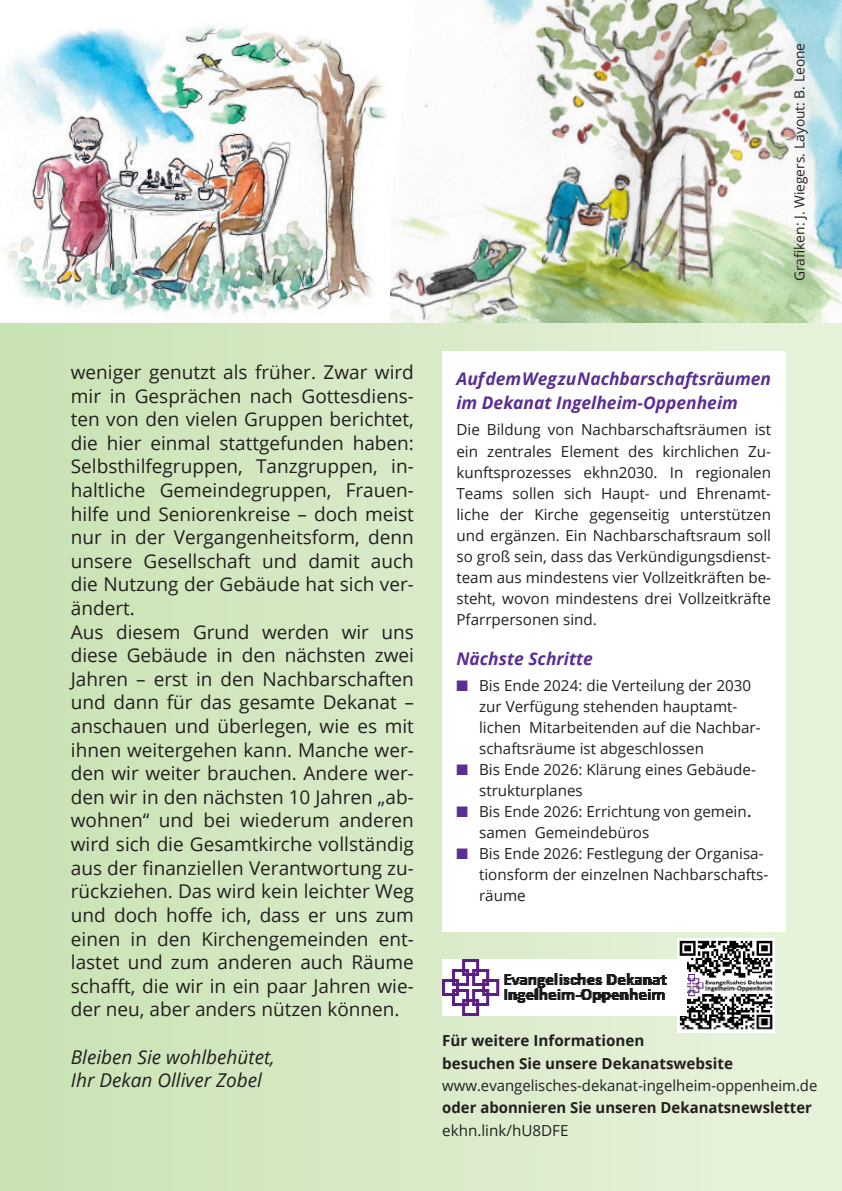
<style>
.page{position:relative;width:842px;height:1191px;background:#fff}
.page>*{position:absolute;margin:0;border:0;box-sizing:border-box;transform-origin:0 0}
.t1{font:19px/23.6px "Open Sans";color:#231f20}
.t2{font:italic 19px/23.6px "Open Sans";color:#231f20}
.t3{font:italic 700 17.4px/24px "Open Sans";color:#5b2e91}
.t4{font:15.2px/21px "Open Sans";color:#231f20}
.t5{font:700 15.2px/22.4px "Open Sans";color:#231f20}
.t6{font:13.8px "Open Sans";color:#231f20}
.s1{color:#5b2e91}
.s2{font-size:19.2px}
</style>
<div class="page">
<img style="left:390px;top:0;width:452px;height:323px">
<img style="left:6px;top:25px;width:381px;height:290px">
<div style="left:0;top:323px;width:842px;height:868px;background:linear-gradient(to right,#c8e2b3,#e9f3de)"></div>
<img style="left:677px;top:938px;width:97px;height:94px">
<img style="left:442px;top:959px;width:244px;height:57px">
<div style="left:442px;top:351px;width:343px;height:581px;background:#fff"></div>
<p class="t6" style="left:790px;top:281px;width:240px;rotate:-90deg">Grafiken: J. Wiegers. Layout: B. Leone</p>
<p class="t1" style="left:71px;top:360px;width:345px">weniger genutzt als früher. Zwar wird mir in Gesprächen nach Gottesdiens&shy;ten von den vielen Gruppen berichtet, die hier einmal stattgefunden haben:<br>Selbsthilfegruppen, Tanzgruppen, in&shy;haltliche Gemeindegruppen, Frauen&shy;hilfe und Seniorenkreise – doch meist nur in der Vergangenheitsform, denn unsere Gesellschaft und damit auch die Nutzung der Gebäude hat sich ver&shy;ändert.<br>Aus diesem Grund werden wir uns diese Gebäude in den nächsten zwei Jahren – erst in den Nachbarschaften und dann für das gesamte Dekanat – anschauen und überlegen, wie es mit ihnen weitergehen kann. Manche wer&shy;den wir weiter brauchen. Andere wer&shy;den wir in den nächsten 10 Jahren „ab&shy;wohnen“ und bei wiederum anderen wird sich die Gesamtkirche vollständig aus der finanziellen Verantwortung zu&shy;rückziehen. Das wird kein leichter Weg und doch hoffe ich, dass er uns zum einen in den Kirchengemeinden ent&shy;lastet und zum anderen auch Räume schafft, die wir in ein paar Jahren wie&shy;der neu, aber anders nützen können.</p>
<p class="t2" style="left:71px;top:1044px;width:205px">Bleiben Sie wohlbehütet,<br>Ihr Dekan Olliver Zobel</p>
<p class="t3" style="left:456px;top:366px;width:316px">Auf dem Weg zu Nachbarschaftsräumen im Dekanat Ingelheim-Oppenheim</p>
<p class="t4" style="left:456px;top:419px;width:316px;text-align:justify">Die Bildung von Nachbarschaftsräumen ist ein zentrales Element des kirchlichen Zu&shy;kunftsprozesses ekhn2030. In regionalen Teams sollen sich Haupt- und Ehrenamt&shy;liche der Kirche gegenseitig unterstützen und ergänzen. Ein Nachbarschaftsraum soll so groß sein, dass das Verkündigungsdienst&shy;team aus mindestens vier Vollzeitkräften be&shy;steht, wovon mindestens drei Vollzeitkräfte Pfarrpersonen sind.</p>
<p class="t3" style="left:456px;top:646px;width:138px">Nächste Schritte</p>
<p class="t4" style="left:479px;top:675px;width:283px;text-indent:-23px"><span class="s1">■</span> Bis Ende 2024: die Verteilung der 2030 zur Verfügung stehenden hauptamt&shy;lichen Mitarbeitenden auf die Nachbar&shy;schaftsräume ist abgeschlossen</p>
<p class="t4" style="left:479px;top:759px;width:278px;text-indent:-23px"><span class="s1">■</span> Bis Ende 2026: Klärung eines Gebäude&shy;strukturplanes</p>
<p class="t4" style="left:479px;top:801px;width:274px;text-indent:-23px"><span class="s1">■</span> Bis Ende 2026: Errichtung von gemein<span class="s2">. </span>samen Gemeindebüros</p>
<p class="t4" style="left:479px;top:843px;width:291px;text-indent:-23px"><span class="s1">■</span> Bis Ende 2026: Festlegung der Organisa&shy;tionsform der einzelnen Nachbarschafts&shy;räume</p>
<p class="t5" style="left:442px;top:1029px;width:292px">Für weitere Informationen<br>besuchen Sie unsere Dekanatswebsite</p>
<p class="t4" style="left:442px;top:1074px;width:377px">www.evangelisches-dekanat-ingelheim-oppenheim.de</p>
<p class="t5" style="left:442px;top:1096px;width:371px">oder abonnieren Sie unseren Dekanatsnewsletter</p>
<p class="t4" style="left:442px;top:1119px;width:128px">ekhn.link/hU8DFE</p>
</div>
